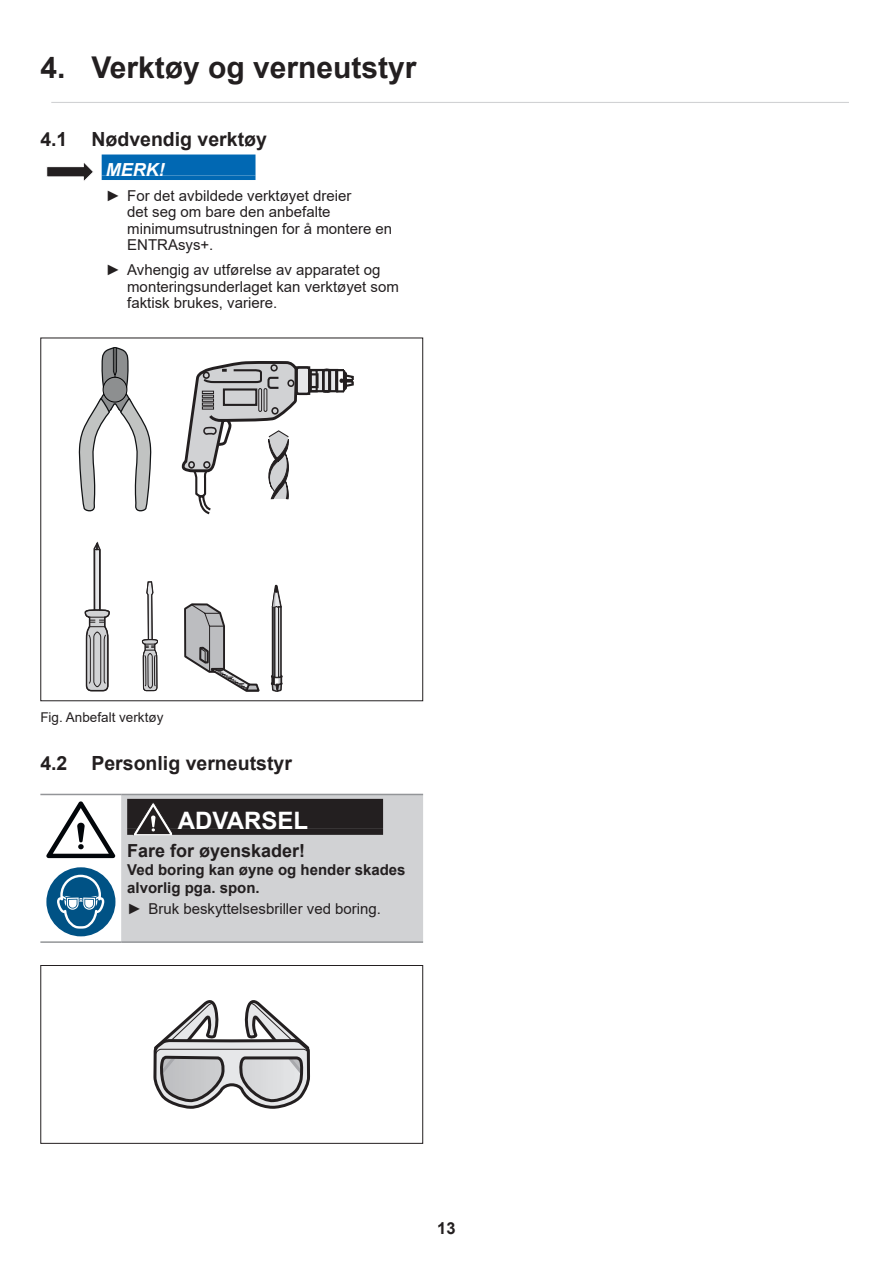
<style>
.page{position:relative;width:893px;height:1263px;background:#fff}
.page>*{position:absolute;margin:0;border:0;box-sizing:border-box;transform-origin:0 0}
.t1{font:700 30px "Arial";color:#231f20}
.t2{font:700 24px "Arial";color:#fff}
.t3{font:700 19.5px "Arial";color:#231f20}
.t4{font:700 18px "Arial";color:#231f20}
.t5{font:italic 700 18px "Arial";color:#fff}
.t6{font:700 16.5px "Arial";color:#231f20}
.t7{font:15px/16.5px "Arial";color:#231f20}
.t8{font:700 15px/18px "Arial";color:#231f20}
.t9{font:13.5px "Arial";color:#231f20}
</style>
<div class="page">
<svg style="left:46px;top:163px;width:47px;height:18px"></svg>
<div style="left:102px;top:154px;width:153px;height:21px;background:#0168b3"></div>
<div style="left:102px;top:175px;width:153px;height:5px;background:#0168b3"></div>
<svg style="left:184px;top:603px;width:76px;height:89px"></svg>
<svg style="left:183px;top:361px;width:171px;height:154px"></svg>
<svg style="left:270px;top:585px;width:13px;height:107px"></svg>
<svg style="left:79px;top:347px;width:79px;height:345px"></svg>
<hr style="left:115px;top:347px;width:1px;height:30px;background:#000001">
<div style="left:40px;top:338px;width:383px;height:363px;border:1px solid #231f20"></div>
<hr style="left:40px;top:941px;width:81px;height:2px;background:#939598">
<hr style="left:40px;top:794px;width:81px;height:1px;background:#939598">
<hr style="left:121px;top:941px;width:302px;height:2px;background:#939598">
<svg style="left:46px;top:801px;width:69px;height:57px"></svg>
<div style="left:46px;top:867px;width:69px;height:69px;background:#005285;border-radius:50%"></div>
<svg style="left:57px;top:875px;width:47px;height:54px"></svg>
<svg style="left:121px;top:794px;width:302px;height:148px;background:#adadaf"></svg>
<svg style="left:153px;top:1000px;width:157px;height:109px"></svg>
<div style="left:40px;top:965px;width:383px;height:179px;border:1px solid #231f20"></div>
<hr style="left:51px;top:102px;width:798px;height:1px;background:#d1d2d4">
<h1 class="t1" style="left:40px;top:46px;width:378px">4. Verktøy og verneutstyr</h1>
<h3 class="t3" style="left:40px;top:126px;width:228px">4.1 Nødvendig verktøy</h3>
<p class="t5" style="left:106px;top:157px;width:60px">MERK!</p>
<p class="t7" style="left:127px;top:187px;width:267px;text-indent:-21px">► For det avbildede verktøyet dreier<br>det seg om bare den anbefalte minimumsutrustningen for å montere en<br>ENTRAsys+.</p>
<p class="t7" style="left:127px;top:261px;width:273px;text-indent:-21px">► Avhengig av utførelse av apparatet og monteringsunderlaget kan verktøyet som faktisk brukes, variere.</p>
<p class="t9" style="left:40px;top:707px;width:125px">Fig. Anbefalt verktøy</p>
<h3 class="t3" style="left:40px;top:750px;width:253px">4.2 Personlig verneutstyr</h3>
<h2 class="t2" style="left:178px;top:803px;width:132px">ADVARSEL</h2>
<p class="t4" style="left:127px;top:838px;width:180px">Fare for øyenskader!</p>
<p class="t8" style="left:127px;top:861px;width:280px">Ved boring kan øyne og hender skades alvorlig pga. spon.</p>
<p class="t7" style="left:127px;top:900px;width:255px">► Bruk beskyttelsesbriller ved boring.</p>
<p class="t6" style="left:437px;top:1216px;width:20px">13</p>
</div>
